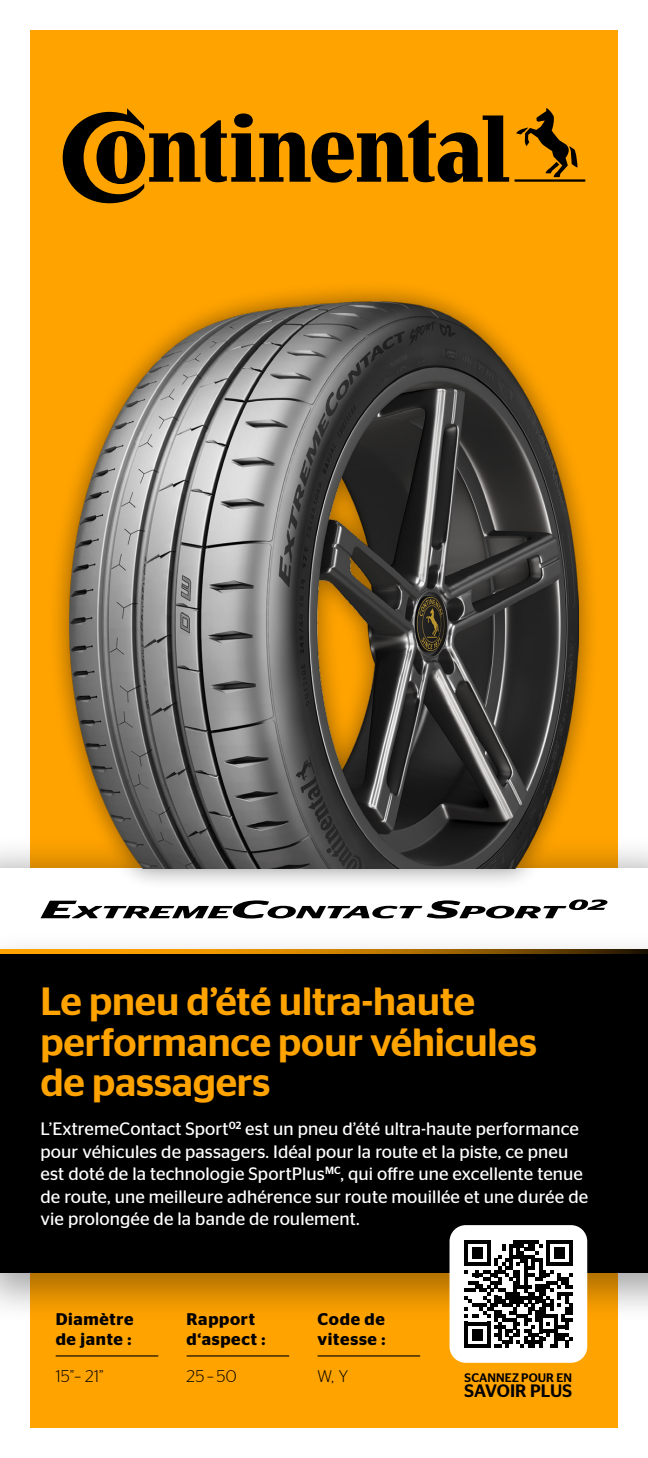
<style>
.page{position:relative;width:648px;height:1458px;background:#fff}
.page>*{position:absolute;margin:0;border:0;box-sizing:border-box;transform-origin:0 0}
.t1{font:500 39.38px/40.5px "Stag Sans";letter-spacing:-.005em;color:#ffa300}
.t2{font:18px/22.5px "Stag Sans";letter-spacing:.005em;color:#fff}
.t3{font:500 18px "Stag Sans";letter-spacing:.005em;color:#000}
.t4{font:600 16.88px/20.2px "Stag Sans";letter-spacing:.04em;color:#000}
.t5{font:300 16.88px "Stag Sans";letter-spacing:.025em;color:#000}
.t6{font:500 12.38px "Stag Sans";letter-spacing:.01em;color:#000}
</style>
<div class="page">
<div style="left:30px;top:30px;width:588px;height:1398px;background:#ffa300"></div>
<div style="left:0;top:834px;width:648px;height:150px;background:#000;opacity:.35"></div>
<div style="left:0;top:868px;width:648px;height:82px;background:#fff"></div>
<div style="left:0;top:931px;width:648px;height:393px;background:#000;opacity:.35"></div>
<div style="left:0;top:950px;width:648px;height:324px;background:#000"></div>
<svg style="left:515px;top:108px;width:70px;height:74px"></svg>
<svg style="left:63px;top:108px;width:446px;height:95px"></svg>
<svg style="left:0;top:950px;width:648px;height:4px;background:#ba7600"></svg>
<div style="left:47px;top:279px;width:554px;height:612px;background:#000;opacity:.4"></div>
<img style="left:69px;top:302px;width:510px;height:566px">
<svg style="left:40px;top:900px;width:568px;height:18px"></svg>
<hr style="left:56px;top:1355px;width:102px;height:2px;background:#000">
<hr style="left:187px;top:1355px;width:102px;height:2px;background:#000">
<hr style="left:318px;top:1355px;width:102px;height:2px;background:#000">
<div style="left:450px;top:1225px;width:137px;height:138px;background:#fff;border-radius:16px"></div>
<svg style="left:464px;top:1240px;width:108px;height:108px"></svg>
<h1 class="t1" style="left:40px;top:981px;width:498px">Le pneu d’été ultra-haute performance pour véhicules de passagers</h1>
<p class="t2" style="left:40px;top:1117px;width:549px">L’ExtremeContact Sport<sup>02</sup> est un pneu d’été ultra-haute performance pour véhicules de passagers. Idéal pour la route et la piste, ce pneu est doté de la technologie SportPlus<sup>MC</sup>, qui offre une excellente tenue de route, une meilleure adhérence sur route mouillée et une durée de vie prolongée de la bande de roulement.</p>
<p class="t4" style="left:56px;top:1309px;width:79px">Diamètre de jante :</p>
<p class="t5" style="left:56px;top:1367px;width:50px">15”– 21”</p>
<p class="t4" style="left:187px;top:1309px;width:80px">Rapport d‘aspect :</p>
<p class="t5" style="left:187px;top:1367px;width:52px">25 – 50</p>
<p class="t4" style="left:318px;top:1309px;width:69px">Code de vitesse :</p>
<p class="t5" style="left:318px;top:1367px;width:32px">W, Y</p>
<p class="t6" style="left:465px;top:1370px;width:109px">SCANNEZ POUR EN</p>
<p class="t3" style="left:465px;top:1381px;width:109px">SAVOIR PLUS</p>
</div>
